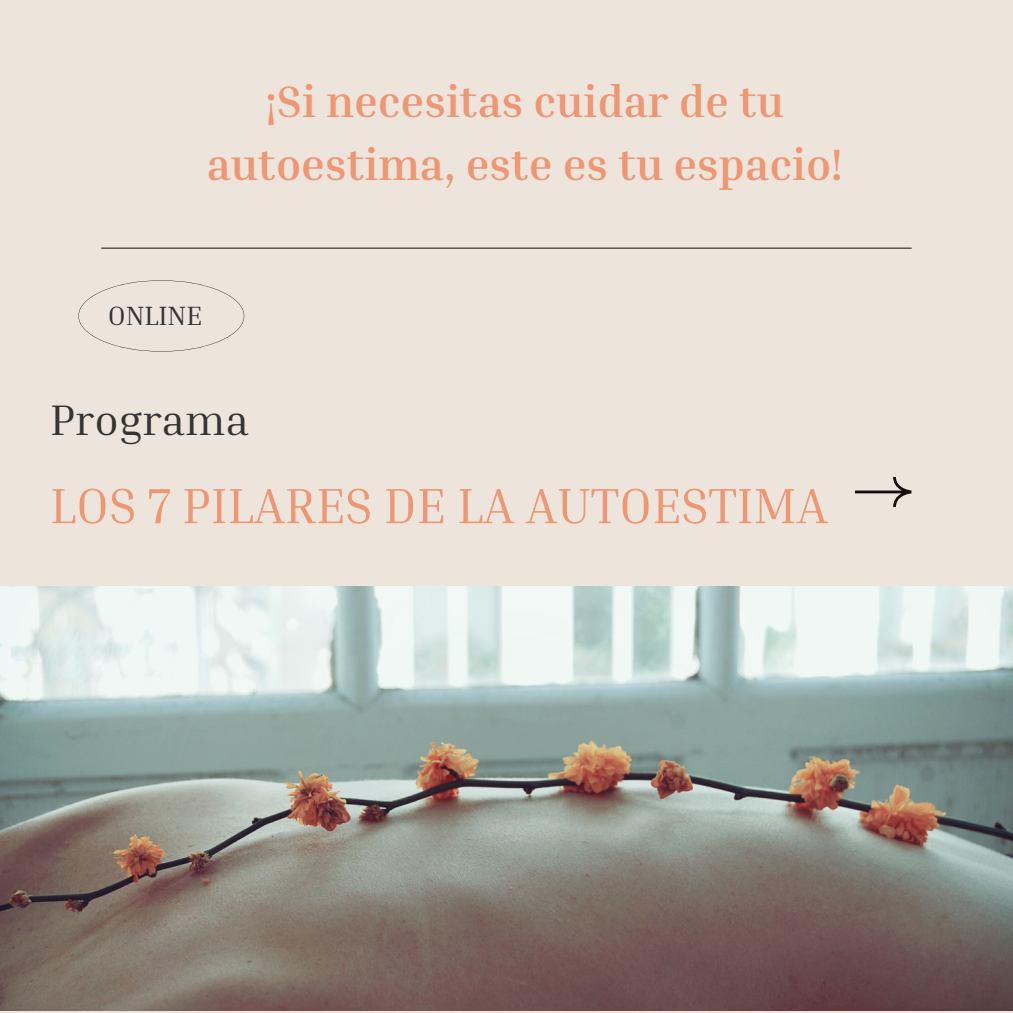
<style>
.page{position:relative;width:1013px;height:1013px;background:#fff}
.page>*{position:absolute;margin:0;border:0;box-sizing:border-box;transform-origin:0 0}
.t1{font:50px "Inria Serif";color:#ef9672}
.t2{font:700 45px/62.8px "Inria Serif";color:#ef9672;text-align:center}
.t3{font:43.75px "Inria Serif";color:#343434}
.t4{font:27.12px "Inria Serif";color:#343434}
</style>
<div class="page">
<div style="left:0;top:0;width:1012px;height:1012px;background:#ede4dc"></div>
<img style="left:0;top:586px;width:1012px;height:424px">
<hr style="left:101px;top:248px;width:810px;height:1px;background:#140e0d">
<svg style="left:78px;top:280px;width:166px;height:71px"></svg>
<svg style="left:855px;top:477px;width:56px;height:29px"></svg>
<p class="t2" style="left:207px;top:68px;width:637px">¡Si necesitas cuidar de tu autoestima, este es tu espacio!</p>
<p class="t4" style="left:108px;top:299px;width:96px">ONLINE</p>
<p class="t3" style="left:50px;top:392px;width:200px">Programa</p>
<p class="t1" style="left:50px;top:474px;width:779px">LOS 7 PILARES DE LA AUTOESTIMA</p>
</div>
